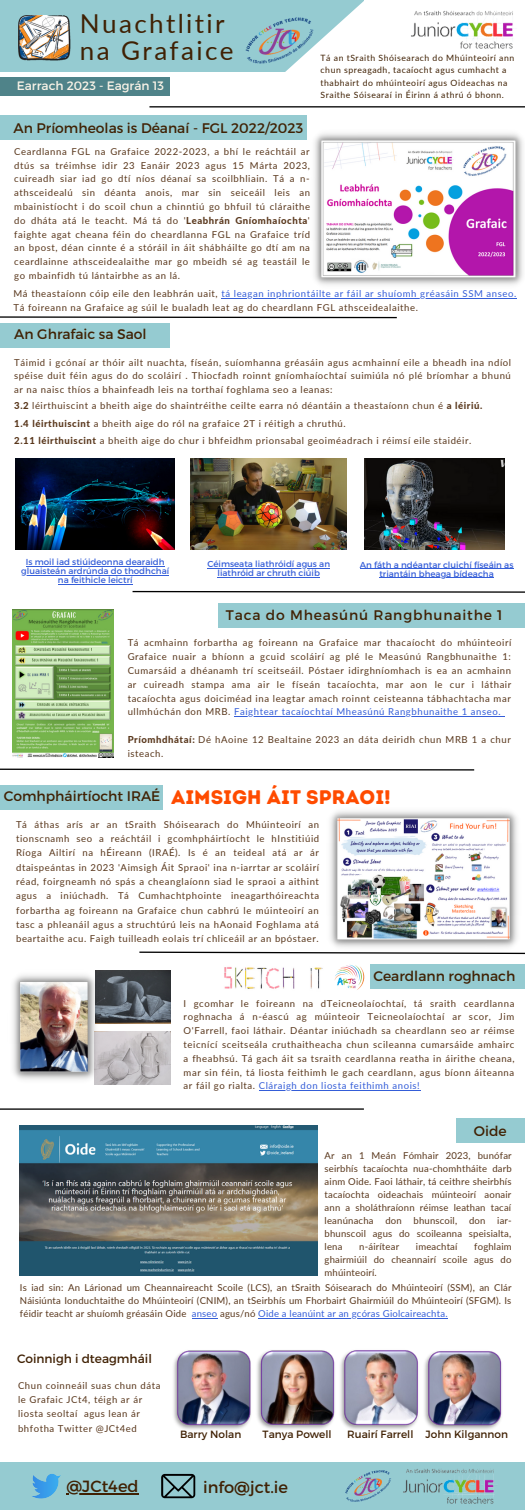
<style>
.page{position:relative;width:525px;height:1510px;background:#fff}
.page>*{position:absolute;margin:0;border:0;box-sizing:border-box;transform-origin:0 0}
.t1{font:26.07px/26.7px "Lato";letter-spacing:.09em;color:#402104}
.t2{font:19.6px "Intro Rust Base";color:#ff4b00}
.t3{font:16.19px "Montserrat";color:#402104}
.t4{font:13.91px "Montserrat";color:#402104}
.t5{font:13.91px "Montserrat";letter-spacing:.06em;color:#402104}
.t6{font:12.16px "Montserrat";color:#f9f3e7}
.t7{font:12.16px "Montserrat";color:#402104}
.t8{font:10.5px "Montserrat";color:#402104}
.t9{font:9.54px/13.8px "Lato";letter-spacing:.06em;color:#59371c;text-align:justify}
.t10{font:9.54px "Lato";letter-spacing:.02em;color:#59371c}
.t11{font:8.66px/9.1px "Montserrat";color:#345dd8;text-align:center}
.t12{font:8.66px/12.4px "Lato";letter-spacing:.06em;color:#402104}
.s1{font-weight:800}
.s2{color:#345dd8}
</style>
<div class="page">
<hr style="left:149px;top:106px;width:376px;height:1px;background:#000">
<svg style="left:0;top:0;width:364px;height:72px"></svg>
<img style="left:241px;top:13px;width:77px;height:55px">
<img style="left:411px;top:10px;width:102px;height:39px">
<svg style="left:139px;top:951px;width:386px;height:3px"></svg>
<svg style="left:0;top:316px;width:397px;height:3px"></svg>
<img style="left:173px;top:1350px;width:329px;height:80px">
<svg style="left:132px;top:590px;width:393px;height:3px"></svg>
<hr style="left:0;top:1108px;width:364px;height:1px;background:#000">
<img style="left:101px;top:1031px;width:69px;height:53px">
<img style="left:101px;top:970px;width:70px;height:53px">
<img style="left:13px;top:970px;width:88px;height:114px">
<img style="left:18px;top:16px;width:55px;height:48px">
<img style="left:334px;top:964px;width:31px;height:26px">
<div style="left:0;top:77px;width:170px;height:19px;background:#4f8389"></div>
<div style="left:219px;top:603px;width:306px;height:24px;background:#95cbd1"></div>
<div style="left:0;top:115px;width:307px;height:24px;background:#95cbd1"></div>
<img style="left:224px;top:967px;width:99px;height:22px">
<svg style="left:0;top:768px;width:475px;height:3px"></svg>
<img style="left:16px;top:458px;width:159px;height:91px">
<img style="left:191px;top:458px;width:156px;height:91px">
<img style="left:365px;top:458px;width:140px;height:91px">
<div style="left:0;top:785px;width:163px;height:24px;background:#95cbd1"></div>
<div style="left:0;top:323px;width:170px;height:24px;background:#95cbd1"></div>
<div style="left:370px;top:964px;width:155px;height:25px;background:#95cbd1"></div>
<div style="left:456px;top:1118px;width:69px;height:25px;background:#95cbd1"></div>
<div style="left:0;top:1462px;width:525px;height:47px;background:#95cbd1"></div>
<svg style="left:161px;top:1473px;width:34px;height:25px"></svg>
<img style="left:403px;top:1469px;width:91px;height:35px">
<img style="left:345px;top:1470px;width:46px;height:32px">
<img style="left:314px;top:133px;width:209px;height:152px">
<img style="left:12px;top:610px;width:101px;height:147px">
<img style="left:20px;top:1125px;width:298px;height:150px">
<hr style="left:259px;top:1090px;width:161px;height:1px;background:#345dd8">
<hr style="left:234px;top:716px;width:267px;height:1px;background:#345dd8">
<hr style="left:26px;top:566px;width:139px;height:1px;background:#345dd8">
<hr style="left:21px;top:575px;width:148px;height:1px;background:#345dd8">
<hr style="left:58px;top:584px;width:75px;height:1px;background:#345dd8">
<hr style="left:207px;top:568px;width:123px;height:1px;background:#345dd8">
<hr style="left:218px;top:577px;width:102px;height:1px;background:#345dd8">
<hr style="left:360px;top:568px;width:153px;height:1px;background:#345dd8">
<hr style="left:379px;top:577px;width:115px;height:1px;background:#345dd8">
<hr style="left:221px;top:298px;width:293px;height:1px;background:#345dd8">
<hr style="left:258px;top:1317px;width:81px;height:1px;background:#345dd8">
<hr style="left:349px;top:1317px;width:96px;height:1px;background:#345dd8">
<hr style="left:66px;top:1493px;width:73px;height:1px;background:#402104">
<img style="left:325px;top:811px;width:197px;height:141px">
<h1 class="t1" style="left:80px;top:10px;width:155px">Nuachtlitir na Grafaice</h1>
<p class="t6" style="left:17px;top:78px;width:149px">Earrach 2023 - Eagrán 13</p>
<h3 class="t4" style="left:14px;top:119px;width:291px">An Príomheolas is Déanaí - FGL 2022/2023</h3>
<p class="t12" style="left:321px;top:51px;width:195px">Tá an tSraith Shóisearach do Mhúinteoirí ann chun spreagadh, tacaíocht agus cumhacht a thabhairt do mhúinteoirí agus Oideachas na Sraithe Sóisearaí in Éirinn á athrú ó bhonn.</p>
<p class="t9" style="left:14px;top:144px;width:297px">Ceardlanna FGL na Grafaice 2022-2023, a bhí le reáchtáil ar dtús sa tréimhse idir 23 Eanáir 2023 agus 15 Márta 2023, cuireadh siar iad go dtí níos déanaí sa scoilbhliain. Tá a n&shy;athsceidealú sin déanta anois, mar sin seiceáil leis an mbainistíocht i do scoil chun a chinntiú go bhfuil tú cláraithe do dháta atá le teacht. Má tá do '<span class="s1">Leabhrán Gníomhaíochta</span>' faighte agat cheana féin do cheardlanna FGL na Grafaice tríd an bpost, déan cinnte é a stóráil in áit shábháilte go dtí am na ceardlainne athsceidealaithe mar go mbeidh sé ag teastáil le go mbainfidh tú lántairbhe as an lá.</p>
<p class="t9" style="left:14px;top:286px;width:504px">Má theastaíonn cóip eile den leabhrán uait, <span class="s2">tá leagan inphriontáilte ar fáil ar shuíomh gréasáin SSM anseo.<br></span>Tá foireann na Grafaice ag súil le bualadh leat ag do cheardlann FGL athsceidealaithe.</p>
<h3 class="t4" style="left:14px;top:325px;width:134px">An Ghrafaic sa Saol</h3>
<p class="t9" style="left:14px;top:355px;width:498px">Táimid i gcónaí ar thóir ailt nuachta, físeán, suíomhanna gréasáin agus acmhainní eile a bheadh ina ndíol spéise duit féin agus do do scoláirí . Thiocfadh roinnt gníomhaíochtaí suimiúla nó plé bríomhar a bhunú ar na naisc thíos a bhainfeadh leis na torthaí foghlama seo a leanas:</p>
<p class="t9" style="left:14px;top:396px;width:470px;line-height:17.7px;text-align:left"><span class="s1">3.2</span> léirthuiscint a bheith aige do shaintréithe ceilte earra nó déantáin a theastaíonn chun é <span class="s1">a léiriú.<br>1.4 léirthuiscint</span> a bheith aige do ról na grafaice 2T i réitigh a chruthú.<br><span class="s1">2.11 léirthuiscint</span> a bheith aige do chur i bhfeidhm prionsabal geoiméadrach i réimsí eile staidéir.</p>
<p class="t11" style="left:21px;top:557px;width:149px">Is moil iad stiúideonna dearaidh gluaisteán ardrúnda do thodhchaí na feithicle leictrí</p>
<p class="t11" style="left:207px;top:559px;width:124px">Céimseata liathróidí agus an liathróid ar chruth ciúib</p>
<p class="t11" style="left:360px;top:559px;width:155px">An fáth a ndéantar cluichí físeáin as triantáin bheaga bídeacha</p>
<h3 class="t5" style="left:226px;top:606px;width:278px">Taca do Mheasúnú Rangbhunaithe 1</h3>
<p class="t9" style="left:128px;top:636px;width:385px">Tá acmhainn forbartha ag foireann na Grafaice mar thacaíocht do mhúinteoirí Grafaice nuair a bhíonn a gcuid scoláirí ag plé le Measúnú Rangbhunaithe 1:<br>Cumarsáid a dhéanamh trí sceitseáil. Póstaer idirghníomhach is ea an acmhainn ar cuireadh stampa ama air le físeán tacaíochta, mar aon le cur i láthair tacaíochta agus doiciméad ina leagtar amach roinnt ceisteanna tábhachtacha mar ullmhúchán don MRB. <span class="s2">Faightear tacaíochtaí Mheasúnú Rangbhunaithe 1 anseo.</span></p>
<p class="t9" style="left:128px;top:732px;width:385px"><span class="s1">Príomhdhátaí:</span> Dé hAoine 12 Bealtaine 2023 an dáta deiridh chun MRB 1 a chur isteach.</p>
<h2 class="t2" style="left:171px;top:785px;width:221px">AIMSIGH ÁIT SPRAOI!</h2>
<h3 class="t4" style="left:4px;top:787px;width:158px">Comhpháirtíocht IRAÉ</h3>
<p class="t9" style="left:16px;top:817px;width:305px;line-height:14.3px">Tá áthas arís ar an tSraith Shóisearach do Mhúinteoirí an tionscnamh seo a reáchtáil i gcomhpháirtíocht le hInstitiúid Ríoga Ailtirí na hÉireann (IRAÉ). Is é an teideal atá ar ár dtaispeántas in 2023 'Aimsigh Áit Spraoi' ina n-iarrtar ar scoláirí réad, foirgneamh nó spás a cheanglaíonn siad le spraoi a aithint agus a iniúchadh. Tá Cumhachtphointe ineagarthóireachta forbartha ag foireann na Grafaice chun cabhrú le múinteoirí an tasc a phleanáil agus a struchtúrú leis na hAonaid Foghlama atá beartaithe acu. Faigh tuilleadh eolais trí chliceáil ar an bpóstaer.</p>
<h3 class="t4" style="left:373px;top:966px;width:144px">Ceardlann roghnach</h3>
<p class="t9" style="left:184px;top:996px;width:333px">I gcomhar le foireann na dTeicneolaíochtaí, tá sraith ceardlanna roghnacha á n-éascú ag múinteoir Teicneolaíochtaí ar scor, Jim O'Farrell, faoi láthair. Déantar iniúchadh sa cheardlann seo ar réimse teicnící sceitseála cruthaitheacha chun scileanna cumarsáide amhairc a fheabhsú. Tá gach áit sa tsraith ceardlanna reatha in áirithe cheana, mar sin féin, tá liosta feithimh le gach ceardlann, agus bíonn áiteanna ar fáil go rialta. <span class="s2">Cláraigh don liosta feithimh anois!</span></p>
<h3 class="t4" style="left:474px;top:1121px;width:34px">Oide</h3>
<p class="t9" style="left:325px;top:1148px;width:189px;line-height:13px">Ar an 1 Meán Fómhair 2023, bunófar seirbhís tacaíochta nua-chomhtháite darb ainm Oide. Faoi láthair, tá ceithre sheirbhís tacaíochta oideachais múinteoirí aonair ann a sholáthraíonn réimse leathan tacaí leanúnacha don bhunscoil, don iar&shy;bhunscoil agus do scoileanna speisialta, lena</p>
<p class="t9" style="left:325px;top:1239px;width:189px;line-height:13px;text-indent:150px">foghlaim ghairmiúil do cheannairí scoile agus do mhúinteoirí.</p>
<p class="t9" style="left:20px;top:1280px;width:493px;line-height:13.1px">Is iad sin: An Lárionad um Cheannaireacht Scoile (LCS), an tSraith Sóisearach do Mhúinteoirí (SSM), an Clár Náisiúnta Ionduchtaithe do Mhúinteoirí (CNIM), an tSeirbhís um Fhorbairt Ghairmiúil do Mhúinteoirí (SFGM). Is féidir teacht ar shuíomh gréasáin Oide <span class="s2">anseo</span> agus/nó <span class="s2">Oide a leanúint ar an gcóras Giolcaireachta.</span></p>
<p class="t10" style="left:359px;top:1240px;width:41px">n-áirítear</p>
<p class="t10" style="left:416px;top:1240px;width:43px">imeachtaí</p>
<p class="t7" style="left:17px;top:1351px;width:136px">Coinnigh i dteagmháil</p>
<p class="t9" style="left:18px;top:1377px;width:144px;line-height:14.3px;text-align:left">Chun coinneáil suas chun dáta le Grafaic JCt4, téigh ar ár liosta seoltaí agus lean ár bhfotha Twitter @JCt4ed</p>
<p class="t8" style="left:180px;top:1427px;width:63px">Barry Nolan</p>
<p class="t8" style="left:263px;top:1427px;width:71px">Tanya Powell</p>
<p class="t8" style="left:347px;top:1427px;width:162px">Ruairí Farrell John Kilgannon</p>
<h3 class="t3" style="left:66px;top:1475px;width:74px">@JCt4ed</h3>
<h3 class="t3" style="left:203px;top:1476px;width:86px">info@jct.ie</h3>
</div>
